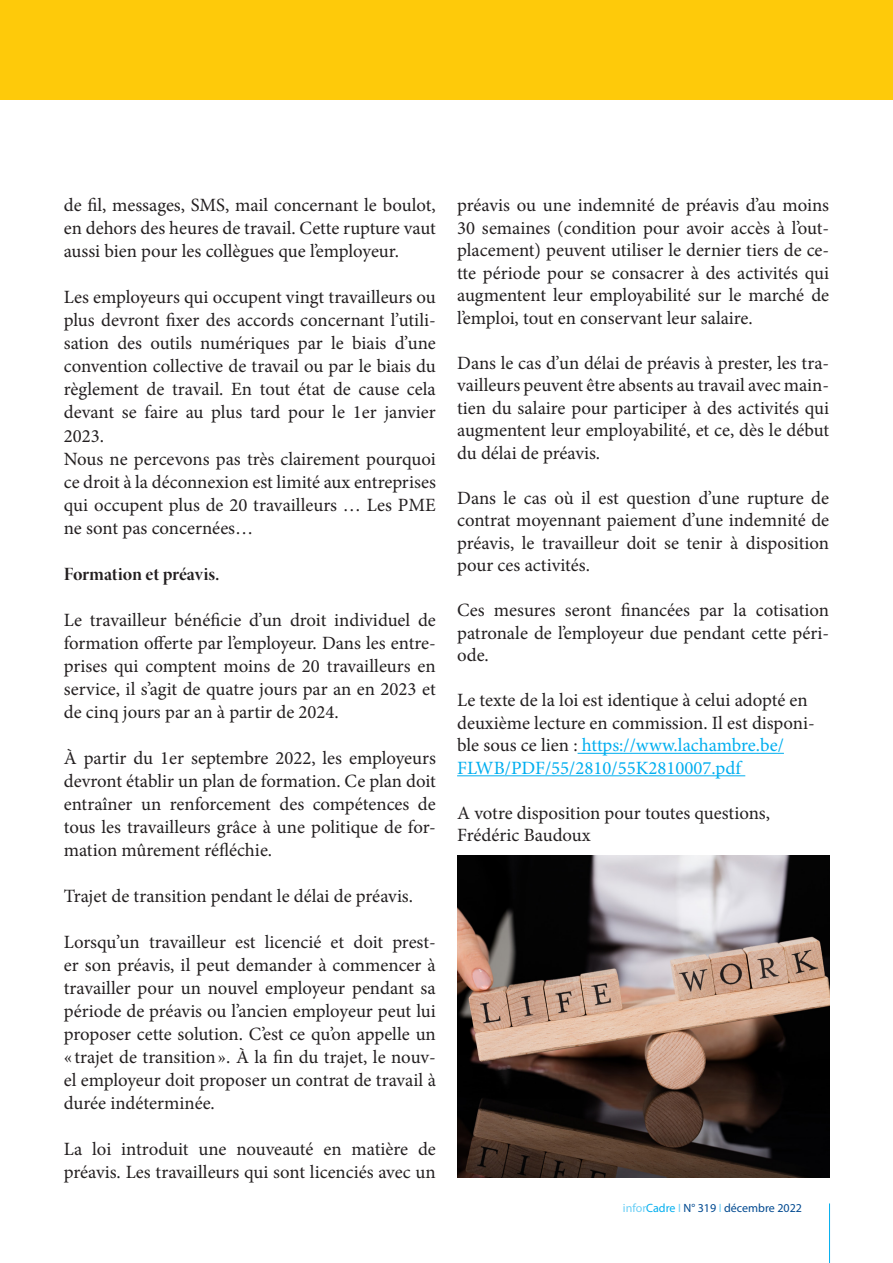
<style>
.page{position:relative;width:893px;height:1263px;background:#fff}
.page>*{position:absolute;margin:0;border:0;box-sizing:border-box;transform-origin:0 0}
.t1{font:18.75px/23px "Minion Pro";color:#231f20;text-align:justify}
.t2{font:18.75px "Minion Pro Bold Disp";letter-spacing:-.005em;color:#231f20}
.t3{font:12px "Myriad Pro";color:#014990}
.s1{color:#00aeef}
.s2{color:#6bcff6}
</style>
<div class="page">
<hr style="left:829px;top:1203px;width:1px;height:60px;background:#00aeef">
<div style="left:0;top:0;width:893px;height:99px;background:#feca0a"></div>
<hr style="left:578px;top:753px;width:206px;height:1px;background:#00aeef">
<hr style="left:457px;top:775px;width:288px;height:1px;background:#00aeef">
<img style="left:457px;top:856px;width:372px;height:322px">
<p class="t1" style="left:64px;top:194px;width:374px">de fil, messages, SMS, mail concernant le boulot, en dehors des heures de travail. Cette rupture vaut aussi bien pour les collègues que l’employeur.</p>
<p class="t1" style="left:64px;top:286px;width:374px">Les employeurs qui occupent vingt travailleurs ou plus devront fixer des accords concernant l’utili&shy;sation des outils numériques par le biais d’une convention collective de travail ou par le biais du règlement de travail. En tout état de cause cela devant se faire au plus tard pour le 1er janvier 2023.</p>
<p class="t1" style="left:64px;top:447px;width:374px">Nous ne percevons pas très clairement pourquoi ce droit à la déconnexion est limité aux entreprises qui occupent plus de 20 travailleurs … Les PME ne sont pas concernées…</p>
<p class="t2" style="left:64px;top:561px;width:157px">Formation et préavis.</p>
<p class="t1" style="left:64px;top:608px;width:374px">Le travailleur bénéficie d’un droit individuel de formation offerte par l’employeur. Dans les entre&shy;prises qui comptent moins de 20 travailleurs en service, il s’agit de quatre jours par an en 2023 et de cinq jours par an à partir de 2024.</p>
<p class="t1" style="left:64px;top:746px;width:374px">À partir du 1er septembre 2022, les employeurs devront établir un plan de formation. Ce plan doit entraîner un renforcement des compétences de tous les travailleurs grâce à une politique de for&shy;mation mûrement réfléchie.</p>
<p class="t1" style="left:64px;top:884px;width:351px">Trajet de transition pendant le délai de préavis.</p>
<p class="t1" style="left:64px;top:930px;width:374px">Lorsqu’un travailleur est licencié et doit prest&shy;er son préavis, il peut demander à commencer à travailler pour un nouvel employeur pendant sa période de préavis ou l’ancien employeur peut lui proposer cette solution. C’est ce qu’on appelle un « trajet de transition». À la fin du trajet, le nouv&shy;el employeur doit proposer un contrat de travail à durée indéterminée.</p>
<p class="t1" style="left:64px;top:1137px;width:374px">La loi introduit une nouveauté en matière de préavis. Les travailleurs qui sont licenciés avec un</p>
<p class="t1" style="left:457px;top:194px;width:374px;line-height:22.5px">préavis ou une indemnité de préavis d’au moins 30 semaines (condition pour avoir accès à l’out&shy;placement) peuvent utiliser le dernier tiers de ce&shy;tte période pour se consacrer à des activités qui augmentent leur employabilité sur le marché de l’emploi, tout en conservant leur salaire.</p>
<p class="t1" style="left:457px;top:352px;width:374px;line-height:22.5px">Dans le cas d’un délai de préavis à prester, les tra&shy;vailleurs peuvent être absents au travail avec main&shy;tien du salaire pour participer à des activités qui augmentent leur employabilité, et ce, dès le début du délai de préavis.</p>
<p class="t1" style="left:457px;top:487px;width:374px;line-height:22.5px">Dans le cas où il est question d’une rupture de contrat moyennant paiement d’une indemnité de préavis, le travailleur doit se tenir à disposition pour ces activités.</p>
<p class="t1" style="left:457px;top:599px;width:374px;line-height:22.5px">Ces mesures seront financées par la cotisation patronale de l’employeur due pendant cette péri&shy;ode.</p>
<p class="t1" style="left:457px;top:689px;width:359px;line-height:22.5px;text-align:left">Le texte de la loi est identique à celui adopté en deuxième lecture en commission. Il est disponi&shy;ble sous ce lien : <span class="s1">https://www.lachambre.be/ FLWB/PDF/55/2810/55K2810007.pdf</span></p>
<p class="t1" style="left:457px;top:801px;width:314px">A votre disposition pour toutes questions,</p>
<p class="t1" style="left:457px;top:824px;width:135px">Frédéric Baudoux</p>
<p class="t3" style="left:623px;top:1201px;width:181px"><span class="s2">infor</span><span class="s1">Cadre</span> <span class="s2">I</span> N° 319 <span class="s2">I</span> décembre 2022</p>
</div>
